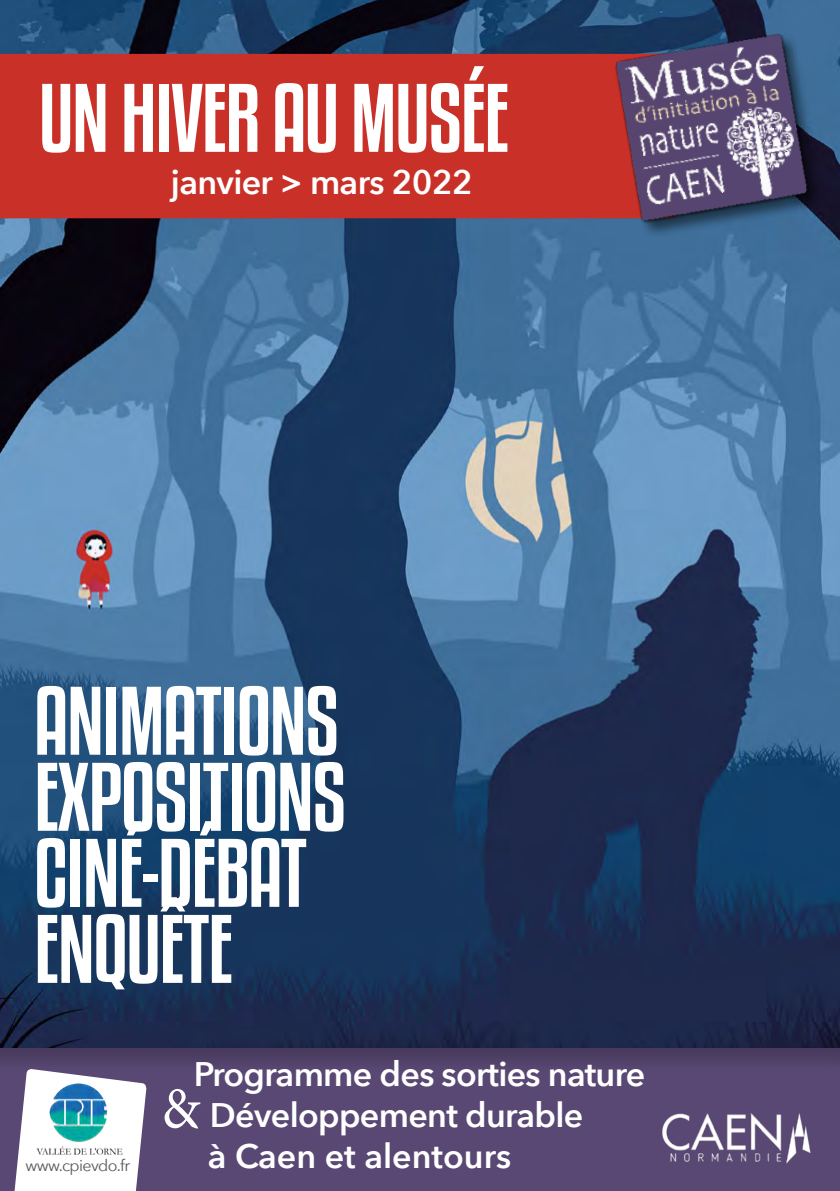
<style>
.page{position:relative;width:840px;height:1191px;background:#fff}
.page>*{position:absolute;margin:0;border:0;box-sizing:border-box;transform-origin:0 0}
.t1{font:86px/76px "Kenyan Coffee Rg";letter-spacing:-.02em;color:#fff}
.t2{font:600 34px/40.8px "Avenir Next";letter-spacing:-.02em;color:#fff}
.t3{font:600 34px "Avenir Next";color:#fff}
.t4{font:16px "Avenir Next";letter-spacing:-.04em;color:#575756}
</style>
<div class="page">
<img style="left:0;top:0;width:839px;height:1029px">
<div style="left:0;top:1029px;width:839px;height:162px;background:#000;opacity:.2"></div>
<svg style="left:164px;top:1089px;width:36px;height:39px"></svg>
<svg style="left:13px;top:1068px;width:134px;height:123px"></svg>
<img style="left:30px;top:1081px;width:96px;height:76px">
<img style="left:655px;top:1106px;width:161px;height:63px">
<div style="left:0;top:54px;width:562px;height:164px;background:#c93028"></div>
<img style="left:562px;top:12px;width:267px;height:228px">
<h1 class="t1" style="left:39px;top:80px;width:472px">UN HIVER AU MUSÉE</h1>
<p class="t2" style="left:171px;top:161px;width:303px">janvier &gt; mars 2022</p>
<h1 class="t1" style="left:34px;top:682px;width:314px">ANIMATIONS<br>EXPOSITIONS<br>CINÉ-DÉBAT<br>ENQUÊTE</h1>
<p class="t4" style="left:25px;top:1151px;width:106px">www.cpievdo.fr</p>
<p class="t2" style="left:210px;top:1053px;width:436px;text-indent:-16px">Programme des sorties nature<br>Développement durable</p>
<p class="t3" style="left:208px;top:1127px;width:305px">à Caen et alentours</p>
</div>
